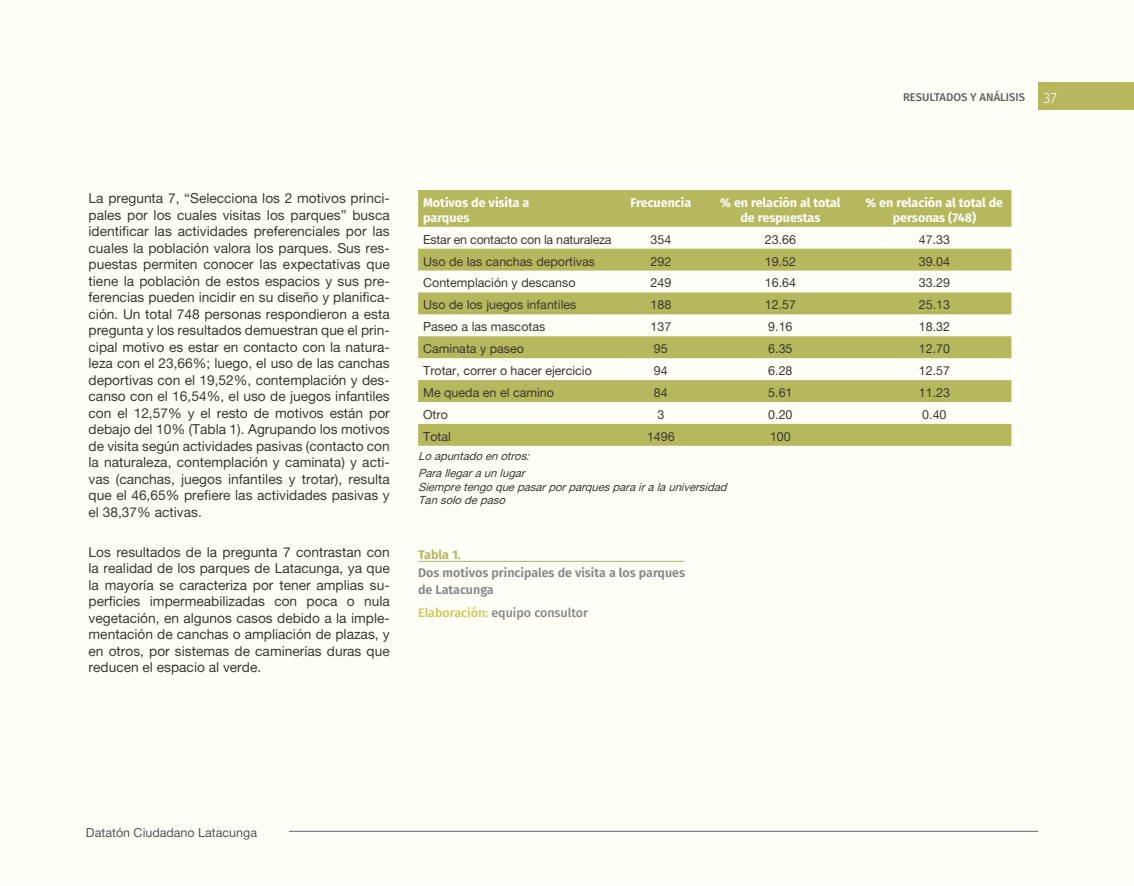
<style>
.page{position:relative;width:1134px;height:886px;background:#fff}
.page>*{position:absolute;margin:0;border:0;box-sizing:border-box;transform-origin:0 0}
.t1{font:13.75px/16.5px "Alte Haas Grotesk";color:#393630;text-align:justify}
.t2{font:12.5px "Alte Haas Grotesk";color:#393630}
.t3{font:700 12.5px/15px "Fira Sans";color:#fff;text-align:center}
.t4{font:600 12.5px/17.5px "Fira Sans";color:#858686}
.t5{font:12.5px "Alte Haas Grotesk";letter-spacing:-.02em;color:#393630}
.t6{font:500 12.5px "Fira Sans";color:#858686}
.t7{font:12.5px "Alte Haas Grotesk";color:#525252}
.t8{font:700 12.5px "Fira Sans";letter-spacing:-.005em;color:#b5b85d}
.t9{font:italic 11.25px/17.5px "Alte Haas Grotesk";color:#393630}
.t10{font:500 11.25px "Fira Sans";color:#616161}
.s1{font-weight:300;font-size:15px;color:#fff}
.s2{color:#c5ca51}
</style>
<div class="page">
<div style="left:0;top:0;width:1134px;height:885px;background:#fffff8"></div>
<hr style="left:0;top:0;width:1px;height:885px;background:#ffffde">
<div style="left:1038px;top:82px;width:96px;height:27px;background:#b5b85d"></div>
<hr style="left:289px;top:831px;width:749px;height:1px;background:#616161">
<hr style="left:418px;top:561px;width:266px;height:1px;background:#98bb69">
<svg style="left:418px;top:190px;width:593px;height:256px;fill:#b5b85d"></svg>
<p class="t10" style="left:903px;top:88px;width:155px">RESULTADOS Y ANÁLISIS <span class="s1">37</span></p>
<p class="t1" style="left:89px;top:190px;width:303px">La pregunta 7, “Selecciona los 2 motivos princi&shy;pales por los cuales visitas los parques” busca identificar las actividades preferenciales por las cuales la población valora los parques. Sus res&shy;puestas permiten conocer las expectativas que tiene la población de estos espacios y sus pre&shy;ferencias pueden incidir en su diseño y planifica&shy;ción. Un total 748 personas respondieron a esta pregunta y los resultados demuestran que el prin&shy;cipal motivo es estar en contacto con la natura&shy;leza con el 23,66%; luego, el uso de las canchas deportivas con el 19,52%, contemplación y des&shy;canso con el 16,54%, el uso de juegos infantiles con el 12,57% y el resto de motivos están por debajo del 10% (Tabla 1). Agrupando los motivos de visita según actividades pasivas (contacto con la naturaleza, contemplación y caminata) y acti&shy;vas (canchas, juegos infantiles y trotar), resulta que el 46,65% prefiere las actividades pasivas y el 38,37% activas.</p>
<p class="t1" style="left:89px;top:544px;width:303px">Los resultados de la pregunta 7 contrastan con la realidad de los parques de Latacunga, ya que la mayoría se caracteriza por tener amplias su&shy;perficies impermeabilizadas con poca o nula vegetación, en algunos casos debido a la imple&shy;mentación de canchas o ampliación de plazas, y en otros, por sistemas de caminerías duras que reducen el espacio al verde.</p>
<p class="t3" style="left:423px;top:194px;width:108px;text-align:left">Motivos de visita a parques</p>
<p class="t3" style="left:630px;top:194px;width:62px">Frecuencia</p>
<p class="t3" style="left:720px;top:194px;width:122px">% en relación al total de respuestas</p>
<p class="t3" style="left:866px;top:194px;width:139px">% en relación al total de personas (748)</p>
<p class="t5" style="left:423px;top:232px;width:190px">Estar en contacto con la naturaleza</p>
<p class="t2" style="left:650px;top:232px;width:22px">354</p>
<p class="t2" style="left:765px;top:232px;width:33px">23.66</p>
<p class="t2" style="left:919px;top:232px;width:33px">47.33</p>
<p class="t2" style="left:423px;top:254px;width:174px">Uso de las canchas deportivas</p>
<p class="t2" style="left:650px;top:254px;width:22px">292</p>
<p class="t2" style="left:765px;top:254px;width:33px">19.52</p>
<p class="t2" style="left:919px;top:254px;width:33px">39.04</p>
<p class="t2" style="left:423px;top:276px;width:154px">Contemplación y descanso</p>
<p class="t2" style="left:650px;top:276px;width:22px">249</p>
<p class="t2" style="left:765px;top:276px;width:33px">16.64</p>
<p class="t2" style="left:919px;top:276px;width:33px">33.29</p>
<p class="t2" style="left:423px;top:297px;width:155px">Uso de los juegos infantiles</p>
<p class="t2" style="left:650px;top:297px;width:22px">188</p>
<p class="t2" style="left:765px;top:297px;width:33px">12.57</p>
<p class="t2" style="left:919px;top:297px;width:33px">25.13</p>
<p class="t2" style="left:423px;top:319px;width:124px">Paseo a las mascotas</p>
<p class="t2" style="left:650px;top:319px;width:22px">137</p>
<p class="t2" style="left:768px;top:319px;width:26px">9.16</p>
<p class="t2" style="left:919px;top:319px;width:33px">18.32</p>
<p class="t2" style="left:423px;top:341px;width:102px">Caminata y paseo</p>
<p class="t2" style="left:654px;top:341px;width:15px">95</p>
<p class="t2" style="left:768px;top:341px;width:26px">6.35</p>
<p class="t2" style="left:919px;top:341px;width:33px">12.70</p>
<p class="t2" style="left:423px;top:363px;width:170px">Trotar, correr o hacer ejercicio</p>
<p class="t2" style="left:654px;top:363px;width:15px">94</p>
<p class="t2" style="left:768px;top:363px;width:26px">6.28</p>
<p class="t2" style="left:919px;top:363px;width:33px">12.57</p>
<p class="t2" style="left:423px;top:385px;width:132px">Me queda en el camino</p>
<p class="t2" style="left:654px;top:385px;width:15px">84</p>
<p class="t2" style="left:768px;top:385px;width:26px">5.61</p>
<p class="t2" style="left:919px;top:385px;width:33px">11.23</p>
<p class="t2" style="left:423px;top:407px;width:26px">Otro</p>
<p class="t2" style="left:657px;top:407px;width:8px">3</p>
<p class="t2" style="left:768px;top:407px;width:26px">0.20</p>
<p class="t2" style="left:922px;top:407px;width:26px">0.40</p>
<p class="t2" style="left:423px;top:429px;width:29px">Total</p>
<p class="t2" style="left:647px;top:429px;width:29px">1496</p>
<p class="t2" style="left:770px;top:429px;width:22px">100</p>
<p class="t9" style="left:418px;top:447px;width:116px">Loapuntadoenotros:<br>Parallegaraunlugar</p>
<p class="t9" style="left:418px;top:480px;width:313px;line-height:13.5px">Siempretengoquepasarporparquesparairalauniversidad<br>Tansolodepaso</p>
<p class="t8" style="left:418px;top:544px;width:44px">Tabla 1.</p>
<p class="t4" style="left:418px;top:563px;width:268px">Dos motivos principales de visita a los parques de Latacunga</p>
<p class="t6" style="left:418px;top:603px;width:172px"><span class="s2">Elaboración:</span> equipo consultor</p>
<p class="t7" style="left:86px;top:825px;width:173px">Datatón Ciudadano Latacunga</p>
</div>
